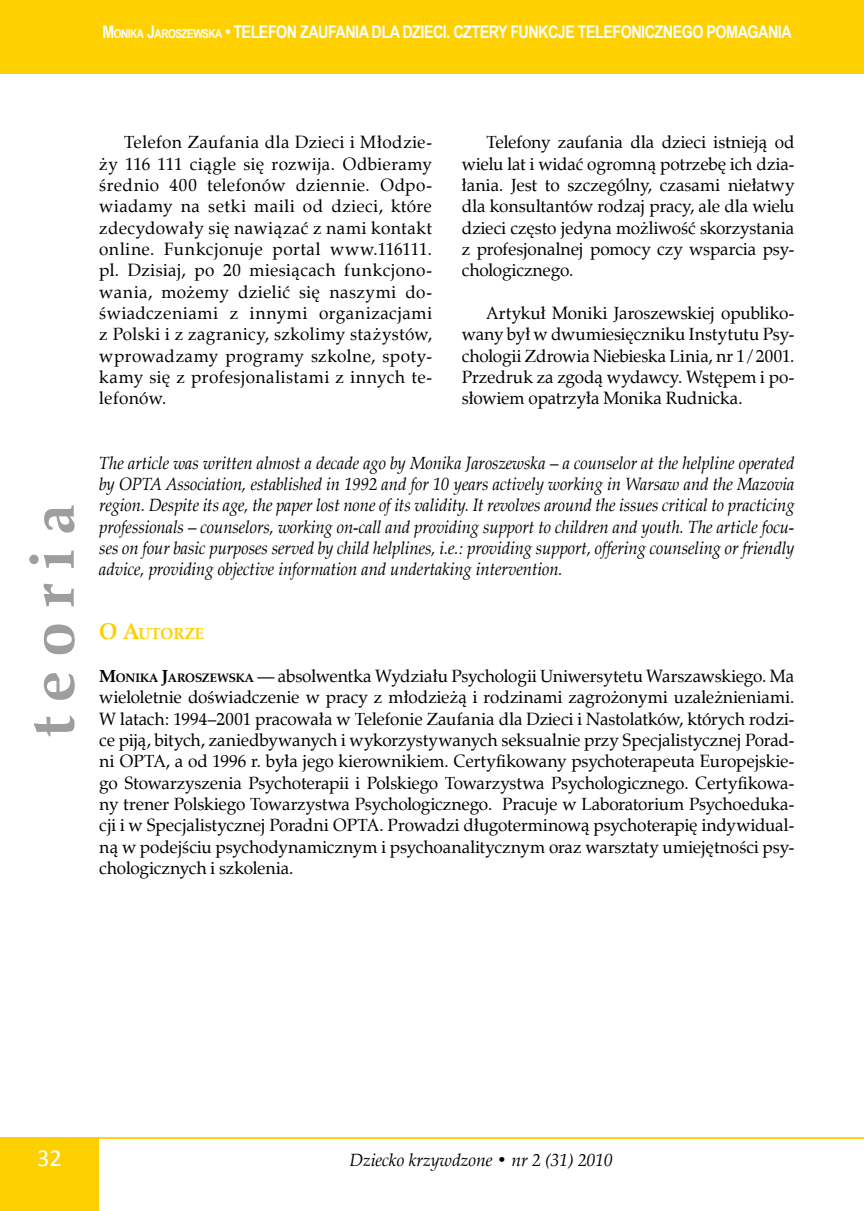
<style>
.page{position:relative;width:864px;height:1211px;background:#fff}
.page>*{position:absolute;margin:0;border:0;box-sizing:border-box;transform-origin:0 0}
.t1{font:700 63px "Zapf Calligr EU";color:#9c9e9f}
.t2{font:24.5px "Calibri";color:#fff}
.tekst_2{font:17.5px/21.3px "Zapf Calligr EU";letter-spacing:.005em;color:#000;text-align:justify}
.tekst_2_body1_kopia{font:17.5px/21.3px "Zapf Calligr EU";letter-spacing:-.005em;color:#000;text-align:justify}
.tekst_italic_bez_wci{font:italic 17.5px/21.3px "Zapf Calligr EU";color:#000;text-align:justify;scale:.95 1}
.pagina{font:700 17.5px "Arial Narrow";letter-spacing:-.03em;color:#fff}
.tekst_italic_bez_wci-2{font:italic 17.5px "Zapf Calligr EU";color:#000}
.tytul_2{font:700 15.92px "Zapf Calligr EU";letter-spacing:-.005em;color:#ffd000}
.s1{font-size:12.25px}
.s2{font-style:inherit}
.s3{font-size:22.75px}
.s4{font-weight:700}
.s5{font-weight:700;font-size:12.25px}
</style>
<div class="page">
<div style="left:0;top:1137px;width:98px;height:73px;background:#ffd000"></div>
<hr style="left:74px;top:1137px;width:789px;height:1px;background:#ffd000">
<div style="left:0;top:0;width:863px;height:74px;background:#ffd000"></div>
<p class="pagina" style="left:102px;top:19px;width:690px">M<span class="s1">ONIKA</span> <span class="s2">J</span><span class="s1">AROSZEWSKA</span> • TELEFON ZAUFANIA DLA DZIECI. CZTERY FUNKCJE TELEFONICZNEGO POMAGANIA</p>
<h1 class="t1" style="left:13px;top:737px;width:235px;rotate:-90deg">t e o r i a</h1>
<p class="tekst_2" style="left:99px;top:132px;width:334px;text-indent:25px">Telefon Zaufania dla Dzieci i Młodzie&shy;ży 116 111 ciągle się rozwija. Odbieramy średnio 400 telefonów dziennie. Odpo&shy;wiadamy na setki maili od dzieci, które zdecydowały się nawiązać z nami kontakt online. Funkcjonuje portal www.116111. pl. Dzisiaj, po 20 miesiącach funkcjono&shy;wania, możemy dzielić się naszymi do&shy;świadczeniami z innymi organizacjami z Polski i z zagranicy, szkolimy stażystów, wprowadzamy programy szkolne, spoty&shy;kamy się z profesjonalistami z innych te&shy;lefonów.</p>
<p class="tekst_2" style="left:461px;top:132px;width:334px;text-indent:25px">Telefony zaufania dla dzieci istnieją od wielu lat i widać ogromną potrzebę ich dzia&shy;łania. Jest to szczególny, czasami niełatwy dla konsultantów rodzaj pracy, ale dla wielu dzieci często jedyna możliwość skorzystania z profesjonalnej pomocy czy wsparcia psy&shy;chologicznego.</p>
<p class="tekst_2" style="left:461px;top:303px;width:334px;text-indent:25px">Artykuł Moniki Jaroszewskiej opubliko&shy;wany był w dwumiesięczniku Instytutu Psy&shy;chologii Zdrowia Niebieska Linia, nr 1 / 2001.<br>Przedruk za zgodą wydawcy. Wstępem i po&shy;słowiem opatrzyła Monika Rudnicka.</p>
<p class="tekst_italic_bez_wci" style="left:99px;top:452px;width:733px">The article was written almost a decade ago by Monika Jaroszewska – a counselor at the helpline operated by OPTA Association, established in 1992 and for 10 years actively working in Warsaw and the Mazovia region. Despite its age, the paper lost none of its validity. It revolves around the issues critical to practicing professionals – counselors, working on-call and providing support to children and youth. The article focu&shy;ses on four basic purposes served by child helplines, i.e.: providing support, offering counseling or friendly advice, providing objective information and undertaking intervention.</p>
<p class="tytul_2" style="left:99px;top:624px;width:107px"><span class="s3">O A</span>UTORZE</p>
<p class="tekst_2_body1_kopia" style="left:99px;top:665px;width:696px"><span class="s4">M</span><span class="s5">ONIKA</span> <span class="s4">J</span><span class="s5">AROSZEWSKA</span> — absolwentka Wydziału Psychologii Uniwersytetu Warszawskiego. Ma wieloletnie doświadczenie w pracy z młodzieżą i rodzinami zagrożonymi uzależnieniami.<br>W latach: 1994–2001 pracowała w Telefonie Zaufania dla Dzieci i Nastolatków, których rodzi&shy;ce piją, bitych, zaniedbywanych i wykorzystywanych seksualnie przy Specjalistycznej Porad&shy;ni OPTA, a od 1996 r. była jego kierownikiem. Certyfikowany psychoterapeuta Europejskie&shy;go Stowarzyszenia Psychoterapii i Polskiego Towarzystwa Psychologicznego. Certyfikowa&shy;ny trener Polskiego Towarzystwa Psychologicznego. Pracuje w Laboratorium Psychoeduka&shy;cji i w Specjalistycznej Poradni OPTA. Prowadzi długoterminową psychoterapię indywidual&shy;ną w podejściu psychodynamicznym i psychoanalitycznym oraz warsztaty umiejętności psy&shy;chologicznych i szkolenia.</p>
<h2 class="t2" style="left:37px;top:1142px;width:26px">32</h2>
<p class="tekst_italic_bez_wci-2" style="left:349px;top:1149px;width:265px">Dziecko krzywdzone • nr 2 (31) 2010</p>
</div>
